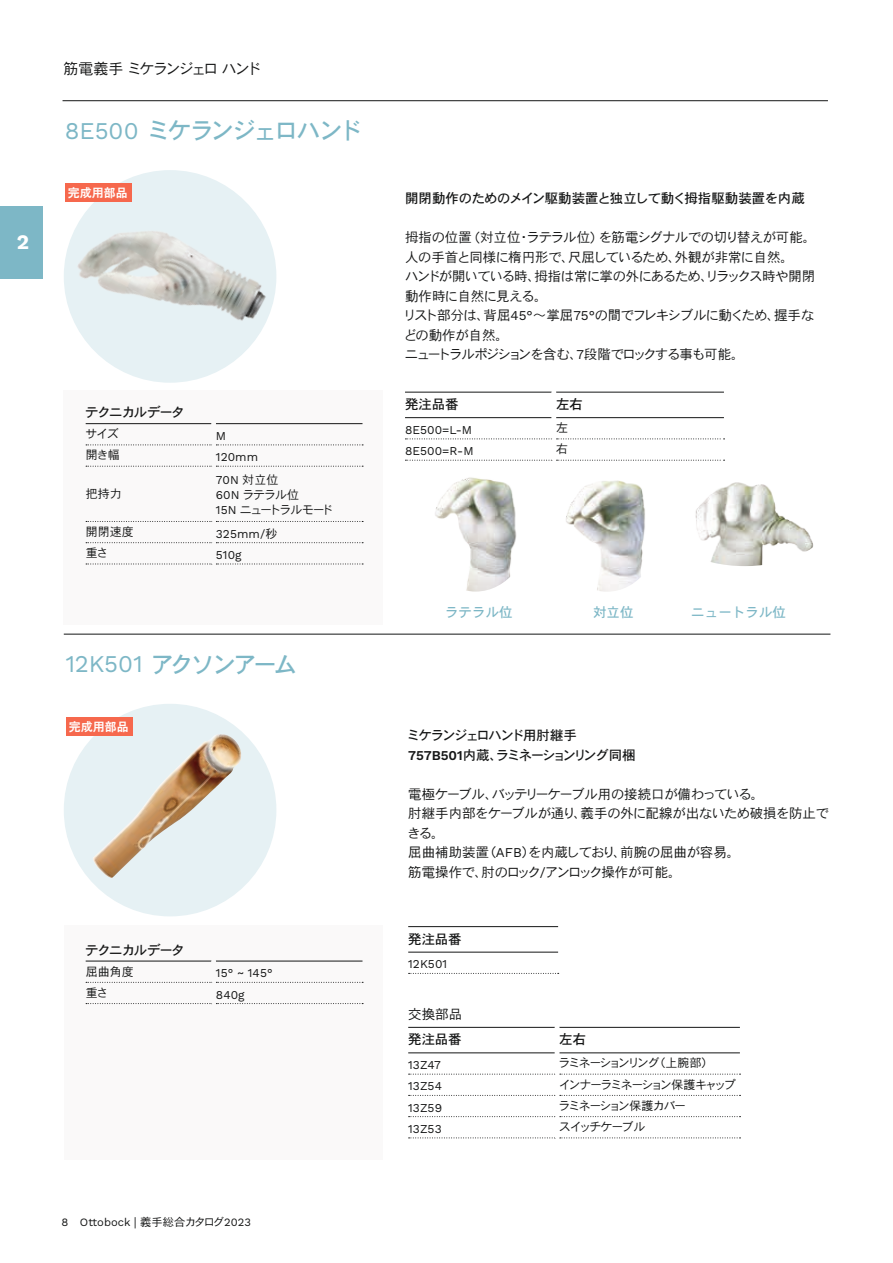
<style>
.page{position:relative;width:893px;height:1263px;background:#fff}
.page>*{position:absolute;margin:0;border:0;box-sizing:border-box;transform-origin:0 0}
.t1{font:24px "DFHS Gothic Std W5";letter-spacing:-.12em;color:#7db7c6}
.t2{font:700 20.7px "Work Sans";color:#fff}
.t3{font:15px "DFHS Gothic Std W3";letter-spacing:-.13em;color:#151616}
.t4{font:13.5px/19.5px "DFHS Gothic Std W3";letter-spacing:-.045em;color:#151616}
.t5{font:13.5px/19.5px "DFHS Gothic Std W5";letter-spacing:-.12em;color:#151616}
.t6{font:13.5px "DFHS Gothic Std W5";letter-spacing:-.03em;color:#151616}
.t7{font:13.5px "DFHS Gothic Std W5";letter-spacing:-.105em;color:#151616}
.t8{font:13.5px "DFHS Gothic Std W5";letter-spacing:-.05em;color:#151616}
.t9{font:13.5px "DFHS Gothic Std W5";letter-spacing:.005em;color:#7db7c6}
.t10{font:12px "Work Sans";letter-spacing:.005em;color:#151616}
.t11{font:12px/15px "DFHS Gothic Std W3";letter-spacing:-.11em;color:#151616}
.t12{font:12px "DFHS Gothic Std W3";letter-spacing:-.145em;color:#151616}
.t13{font:12px "DFHS Gothic Std W3";letter-spacing:-.16em;color:#151616}
.t14{font:12px "DFHS Gothic Std W3";letter-spacing:-.135em;color:#151616}
.t15{font:12px "HGP Gothic E";color:#fff}
.t16{font:11.25px "Work Sans";letter-spacing:.005em;color:#151616}
.s1{font-family:"Work Sans"}
.s2{font-family:"DFHS Gothic Std W3"}
.s3{font-family:"OBO Sans"}
.s4{font-family:"Work Sans";font-weight:600}
</style>
<div class="page">
<hr style="left:63px;top:100px;width:765px;height:1px;background:#151616">
<div style="left:64px;top:390px;width:319px;height:235px;background:#faf9f9"></div>
<div style="left:64px;top:925px;width:319px;height:234px;background:#faf9f9"></div>
<div style="left:64px;top:170px;width:212px;height:213px;background:#e6f1f4;border-radius:50%"></div>
<div style="left:64px;top:704px;width:212px;height:212px;background:#e6f1f4;border-radius:50%"></div>
<hr style="left:64px;top:634px;width:766px;height:1px;background:#151616">
<div style="left:0;top:206px;width:43px;height:73px;background:#7db7c6"></div>
<hr style="left:86px;top:423px;width:125px;height:1px;background:#151616">
<hr style="left:216px;top:423px;width:146px;height:1px;background:#151616">
<svg style="left:86px;top:444px;width:277px;height:1px"></svg>
<svg style="left:86px;top:466px;width:277px;height:1px"></svg>
<svg style="left:86px;top:521px;width:277px;height:1px"></svg>
<svg style="left:86px;top:542px;width:277px;height:1px"></svg>
<svg style="left:86px;top:564px;width:277px;height:1px"></svg>
<div style="left:211px;top:423px;width:5px;height:22px;background:#faf9f9"></div>
<div style="left:211px;top:466px;width:5px;height:55px;background:#faf9f9"></div>
<div style="left:211px;top:521px;width:5px;height:22px;background:#faf9f9"></div>
<img style="left:72px;top:222px;width:198px;height:102px">
<hr style="left:405px;top:417px;width:147px;height:1px;background:#151616">
<hr style="left:556px;top:417px;width:168px;height:1px;background:#151616">
<svg style="left:405px;top:438px;width:320px;height:1px"></svg>
<svg style="left:405px;top:460px;width:320px;height:1px"></svg>
<hr style="left:405px;top:392px;width:147px;height:1px;background:#151616">
<hr style="left:556px;top:392px;width:168px;height:1px;background:#151616">
<hr style="left:552px;top:418px;width:4px;height:21px;background:#fff">
<img style="left:419px;top:459px;width:113px;height:133px">
<img style="left:551px;top:459px;width:112px;height:133px">
<img style="left:660px;top:471px;width:154px;height:95px">
<div style="left:65px;top:183px;width:66px;height:18px;background:#f6684d"></div>
<img style="left:92px;top:734px;width:149px;height:144px">
<hr style="left:408px;top:952px;width:150px;height:1px;background:#151616">
<svg style="left:409px;top:973px;width:150px;height:1px"></svg>
<hr style="left:408px;top:926px;width:150px;height:1px;background:#151616">
<div style="left:66px;top:717px;width:66px;height:19px;background:#f6684d"></div>
<hr style="left:86px;top:961px;width:125px;height:1px;background:#151616">
<hr style="left:216px;top:961px;width:146px;height:1px;background:#151616">
<svg style="left:86px;top:982px;width:277px;height:1px"></svg>
<svg style="left:86px;top:1003px;width:277px;height:1px"></svg>
<div style="left:211px;top:982px;width:5px;height:22px;background:#faf9f9"></div>
<hr style="left:408px;top:1052px;width:147px;height:1px;background:#151616">
<hr style="left:559px;top:1052px;width:181px;height:1px;background:#151616">
<svg style="left:409px;top:1074px;width:331px;height:1px"></svg>
<svg style="left:409px;top:1095px;width:331px;height:1px"></svg>
<svg style="left:409px;top:1116px;width:331px;height:1px"></svg>
<svg style="left:409px;top:1137px;width:331px;height:1px"></svg>
<hr style="left:408px;top:1027px;width:147px;height:1px;background:#151616">
<hr style="left:559px;top:1027px;width:181px;height:1px;background:#151616">
<hr style="left:555px;top:1074px;width:4px;height:21px;background:#fff">
<hr style="left:555px;top:1095px;width:4px;height:22px;background:#fff">
<hr style="left:555px;top:1117px;width:4px;height:21px;background:#fff">
<h2 class="t2" style="left:17px;top:226px;width:14px">2</h2>
<p class="t3" style="left:63px;top:60px;width:200px">筋電義手 ミケランジェロ ハンド</p>
<h1 class="t1" style="left:65px;top:117px;width:299px"><span class="s1">8E500</span> ミケランジェロハンド</h1>
<p class="t15" style="left:68px;top:186px;width:62px">完成用部品</p>
<p class="t7" style="left:85px;top:405px;width:101px">テクニカルデータ</p>
<p class="t11" style="left:85px;top:426px;width:35px">サイズ</p>
<p class="t10" style="left:216px;top:427px;width:12px">M</p>
<p class="t11" style="left:86px;top:447px;width:36px">開き幅</p>
<p class="t10" style="left:216px;top:448px;width:44px">120mm</p>
<p class="t11" style="left:86px;top:486px;width:38px">把持力</p>
<p class="t10" style="left:216px;top:471px;width:64px">70N <span class="s2">対立位</span></p>
<p class="t11" style="left:216px;top:487px;width:119px"><span class="s1">60N</span> ラテラル位<br><span class="s1">15N</span> ニュートラルモード</p>
<p class="t11" style="left:86px;top:524px;width:50px">開閉速度</p>
<p class="t10" style="left:216px;top:524px;width:63px">325mm/<span class="s2">秒</span></p>
<p class="t11" style="left:86px;top:545px;width:24px">重さ</p>
<p class="t10" style="left:216px;top:546px;width:27px">510g</p>
<h1 class="t1" style="left:66px;top:652px;width:233px"><span class="s1">12K501</span> アクソンアーム</h1>
<p class="t15" style="left:69px;top:721px;width:61px">完成用部品</p>
<p class="t7" style="left:85px;top:943px;width:101px">テクニカルデータ</p>
<p class="t11" style="left:86px;top:963px;width:50px">屈曲角度</p>
<p class="t10" style="left:216px;top:964px;width:58px">15° ~ 145°</p>
<p class="t11" style="left:86px;top:985px;width:24px">重さ</p>
<p class="t10" style="left:216px;top:985px;width:30px">840g</p>
<p class="t16" style="left:62px;top:1214px;width:191px">8 Ottobock <span class="s3">|</span> <span class="s2">義手総合カタログ</span>2023</p>
<p class="t6" style="left:405px;top:191px;width:401px">開閉動作のためのメイン駆動装置と独立して動く拇指駆動装置を内蔵</p>
<p class="t4" style="left:403px;top:228px;width:415px">拇指の位置 (対立位・ラテラル位) を筋電シグナルでの切り替えが可能。人の手首と同様に楕円形で、尺屈しているため、外観が非常に自然。<br>ハンドが開いている時、拇指は常に掌の外にあるため、リラックス時や開閉動作時に自然に見える。<br>リスト部分は、背屈<span class="s1">45°</span>～掌屈<span class="s1">75°</span>の間でフレキシブルに動くため、握手などの動作が自然。<br>ニュートラルポジションを含む、<span class="s1">7</span>段階でロックする事も可能。</p>
<p class="t8" style="left:405px;top:397px;width:55px">発注品番</p>
<p class="t8" style="left:556px;top:397px;width:28px">左右</p>
<p class="t10" style="left:405px;top:421px;width:69px">8E500=L-M</p>
<p class="t11" style="left:556px;top:420px;width:13px">左</p>
<p class="t10" style="left:405px;top:442px;width:70px">8E500=R-M</p>
<p class="t11" style="left:556px;top:441px;width:13px">右</p>
<p class="t9" style="left:445px;top:605px;width:69px">ラテラル位</p>
<p class="t9" style="left:593px;top:605px;width:42px">対立位</p>
<p class="t9" style="left:691px;top:605px;width:96px">ニュートラル位</p>
<p class="t5" style="left:407px;top:725px;width:230px">ミケランジェロハンド用肘継手<br><span class="s4">757B501</span>内蔵、ラミネーションリング同梱</p>
<p class="t4" style="left:407px;top:784px;width:423px">電極ケーブル、バッテリーケーブル用の接続口が備わっている。<br>肘継手内部をケーブルが通り、義手の外に配線が出ないため破損を防止できる。<br>屈曲補助装置（<span class="s1">AFB</span>）を内蔵しており、前腕の屈曲が容易。<br>筋電操作で、肘のロック<span class="s1">/</span>アンロック操作が可能。</p>
<p class="t8" style="left:408px;top:931px;width:55px">発注品番</p>
<p class="t10" style="left:408px;top:955px;width:40px">12K501</p>
<p class="t4" style="left:408px;top:1004px;width:55px">交換部品</p>
<p class="t8" style="left:408px;top:1032px;width:55px">発注品番</p>
<p class="t8" style="left:559px;top:1032px;width:28px">左右</p>
<p class="t10" style="left:408px;top:1056px;width:34px">13Z47</p>
<p class="t13" style="left:558px;top:1056px;width:156px">ラミネーションリング（上腕部）</p>
<p class="t10" style="left:408px;top:1077px;width:35px">13Z54</p>
<p class="t12" style="left:559px;top:1078px;width:178px">インナーラミネーション保護キャップ</p>
<p class="t10" style="left:408px;top:1098px;width:35px">13Z59</p>
<p class="t14" style="left:558px;top:1099px;width:129px">ラミネーション保護カバー</p>
<p class="t10" style="left:408px;top:1120px;width:35px">13Z53</p>
<p class="t11" style="left:559px;top:1119px;width:88px">スイッチケーブル</p>
</div>
